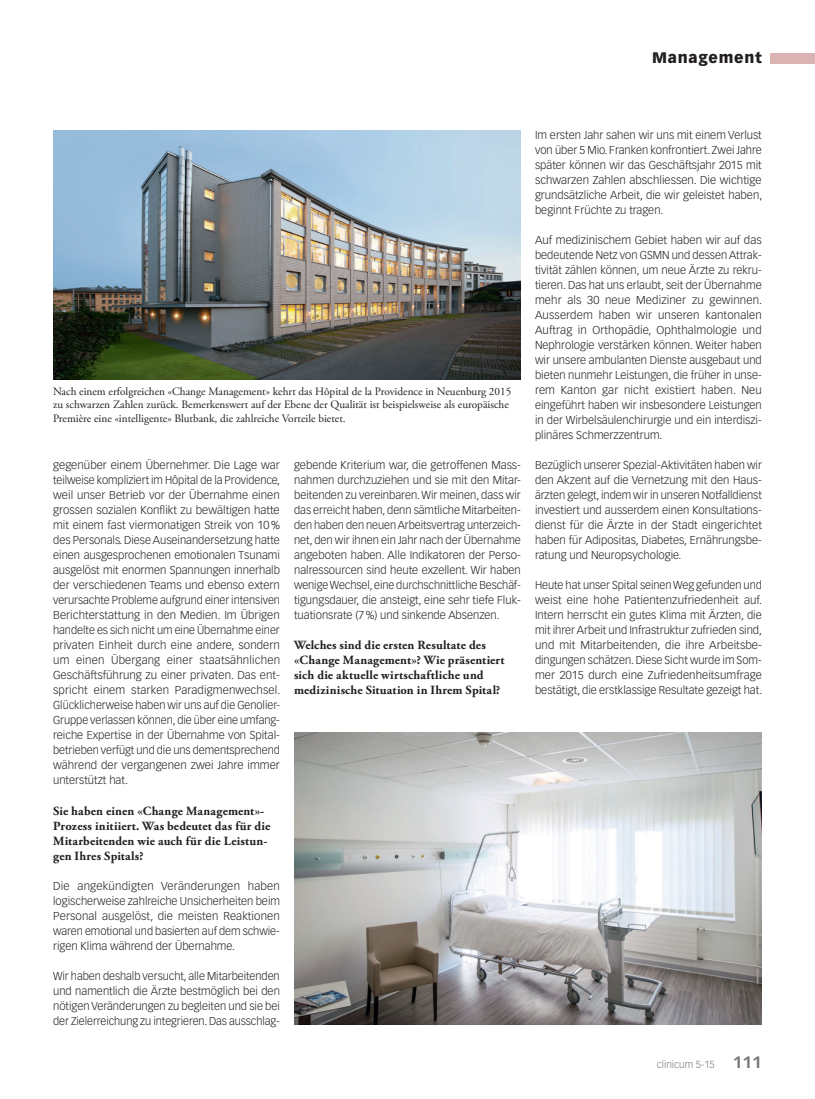
<style>
.page{position:relative;width:815px;height:1099px;background:#fff}
.page>*{position:absolute;margin:0;border:0;box-sizing:border-box;transform-origin:0 0}
.t1{font:900 15px "Vectora LT Std";letter-spacing:.05em;color:#231f20}
.t2{font:700 12.5px/15px "Adobe Garamond Pro";letter-spacing:.01em;color:#231f20}
.t3{font:300 11.25px/15px "Vectora LT Std";color:#231f20;text-align:justify}
.t4{font:11.25px/13.5px "Adobe Garamond Pro";color:#231f20}
.t5{font:300 10px "Vectora LT Std";color:#76787b}
.s1{font-weight:700;font-size:16.25px}
</style>
<div class="page">
<div style="left:770px;top:53px;width:45px;height:10px;background:#d9b4b3"></div>
<img style="left:294px;top:732px;width:468px;height:292px">
<img style="left:53px;top:130px;width:468px;height:249px">
<h1 class="t1" style="left:652px;top:49px;width:111px">Management</h1>
<p class="t4" style="left:53px;top:384px;width:460px">Nach einem erfolgreichen «Change Management» kehrt das Hôpital de la Providence in Neuenburg 2015 zu schwarzen Zahlen zurück. Bemerkenswert auf der Ebene der Qualität ist beispielsweise als europäische<br>Première eine «intelligente» Blutbank, die zahlreiche Vorteile bietet.</p>
<p class="t3" style="left:53px;top:458px;width:229px">gegenüber einem Übernehmer. Die Lage war teilweise kompliziert im Hôpital de la Providence, weil unser Betrieb vor der Übernahme einen grossen sozialen Konflikt zu bewältigen hatte mit einem fast viermonatigen Streik von 10% des Personals. Diese Auseinandersetzung hatte einen ausgesprochenen emotionalen Tsunami ausgelöst mit enormen Spannungen innerhalb der verschiedenen Teams und ebenso extern verursachte Probleme aufgrund einer intensiven Berichterstattung in den Medien. Im Übrigen handelte es sich nicht um eine Übernahme einer privaten Einheit durch eine andere, sondern um einen Übergang einer staatsähnlichen Geschäftsführung zu einer privaten. Das ent&shy;spricht einem starken Paradigmenwechsel.<br>Glücklicherweise haben wir uns auf die Genolier-Gruppe verlassen können, die über eine umfang&shy;reiche Expertise in der Übernahme von Spital&shy;betrieben verfügt und die uns dementsprechend während der vergangenen zwei Jahre immer unterstützt hat.</p>
<p class="t2" style="left:53px;top:803px;width:219px">Sie haben einen «Change Management»- Prozess initiiert. Was bedeutet das für die Mitarbeitenden wie auch für die Leistun&shy;gen Ihres Spitals?</p>
<p class="t3" style="left:53px;top:878px;width:228px">Die angekündigten Veränderungen haben logischerweise zahlreiche Unsicherheiten beim Personal ausgelöst, die meisten Reaktionen waren emotional und basierten auf dem schwie&shy;rigen Klima während der Übernahme.</p>
<p class="t3" style="left:53px;top:968px;width:228px">Wir haben deshalb versucht, alle Mitarbeitenden und namentlich die Ärzte bestmöglich bei den nötigen Veränderungen zu begleiten und sie bei der Zielerreichung zu integrieren. Das ausschlag-</p>
<p class="t3" style="left:294px;top:458px;width:228px">gebende Kriterium war, die getroffenen Mass&shy;nahmen durchzuziehen und sie mit den Mitar&shy;beitenden zu vereinbaren. Wir meinen, dass wir das erreicht haben, denn sämtliche Mitarbeiten&shy;den haben den neuen Arbeitsvertrag unterzeich&shy;net, den wir ihnen ein Jahr nach der Übernahme angeboten haben. Alle Indikatoren der Perso&shy;nalressourcen sind heute exzellent. Wir haben wenige Wechsel, eine durchschnittliche Beschäf&shy;tigungsdauer, die ansteigt, eine sehr tiefe Fluk&shy;tuationsrate (7%) und sinkende Absenzen.</p>
<p class="t2" style="left:294px;top:638px;width:212px">Welches sind die ersten Resultate des «Change Management»? Wie präsentiert sich die aktuelle wirtschaftliche und medizinische Situation in Ihrem Spital?</p>
<p class="t3" style="left:535px;top:128px;width:229px">Im ersten Jahr sahen wir uns mit einem Verlust von über 5 Mio. Franken konfrontiert. Zwei Jahre später können wir das Geschäftsjahr 2015 mit schwarzen Zahlen abschliessen. Die wichtige grundsätzliche Arbeit, die wir geleistet haben, beginnt Früchte zu tragen.</p>
<p class="t3" style="left:535px;top:233px;width:229px">Auf medizinischem Gebiet haben wir auf das bedeutende Netz von GSMN und dessen Attrak&shy;tivität zählen können, um neue Ärzte zu rekru&shy;tieren. Das hat uns erlaubt, seit der Übernahme mehr als 30 neue Mediziner zu gewinnen.<br>Ausserdem haben wir unseren kantonalen Auftrag in Orthopädie, Ophthalmologie und Nephrologie verstärken können. Weiter haben wir unsere ambulanten Dienste ausgebaut und bieten nunmehr Leistungen, die früher in unse&shy;rem Kanton gar nicht existiert haben. Neu eingeführt haben wir insbesondere Leistungen in der Wirbelsäulenchirurgie und ein interdiszi&shy;plinäres Schmerzzentrum.</p>
<p class="t3" style="left:535px;top:458px;width:228px">Bezüglich unserer Spezial-Aktivitäten haben wir den Akzent auf die Vernetzung mit den Haus&shy;ärzten gelegt, indem wir in unseren Notfalldienst investiert und ausserdem einen Konsultations&shy;dienst für die Ärzte in der Stadt eingerichtet haben für Adipositas, Diabetes, Ernährungsbe&shy;ratung und Neuropsychologie.</p>
<p class="t3" style="left:535px;top:578px;width:229px;text-align:left">Heute hat unser Spital seinen Weg gefunden und weist eine hohe Patientenzufriedenheit auf.<br>Intern herrscht ein gutes Klima mit Ärzten, die mit ihrer Arbeit und Infrastruktur zufrieden sind, und mit Mitarbeitenden, die ihre Arbeitsbe&shy;dingungen schätzen. Diese Sicht wurde im Som&shy;mer 2015 durch eine Zufriedenheitsumfrage bestätigt, die erstklassige Resultate gezeigt hat.</p>
<p class="t5" style="left:657px;top:1058px;width:106px">clinicum 5-15 <span class="s1">111</span></p>
</div>
